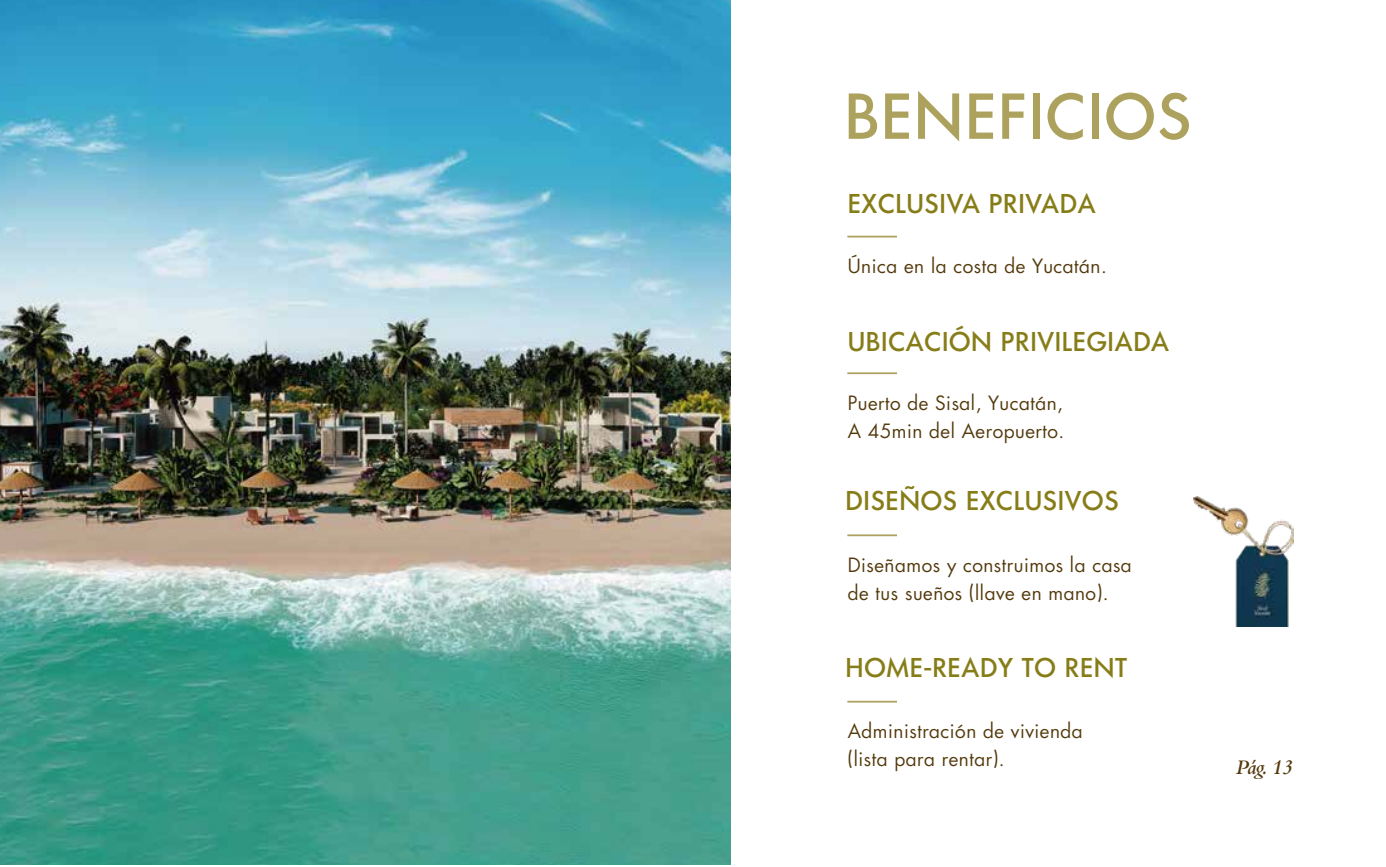
<style>
.page{position:relative;width:1386px;height:867px;background:#fff}
.page>*{position:absolute;margin:0;border:0;box-sizing:border-box;transform-origin:0 0}
.t1{font:500 67.9px "Architype Renner";letter-spacing:.025em;color:#aca25d}
.t2{font:500 28.53px "Architype Renner";letter-spacing:.025em;color:#877d18}
.t3{font:21.53px/28px "Architype Renner";letter-spacing:.025em;color:#53390b}
.t4{font:italic 600 21.53px "Bembo Std";color:#53390b}
</style>
<div class="page">
<img style="left:0;top:0;width:731px;height:864px">
<hr style="left:847px;top:236px;width:50px;height:1px;background:#aca25d">
<hr style="left:847px;top:372px;width:50px;height:2px;background:#aca25d">
<hr style="left:847px;top:534px;width:50px;height:2px;background:#aca25d">
<hr style="left:847px;top:700px;width:50px;height:2px;background:#aca25d">
<img style="left:1194px;top:496px;width:99px;height:130px">
<h1 class="t1" style="left:845px;top:77px;width:348px">BENEFICIOS</h1>
<h2 class="t2" style="left:848px;top:187px;width:249px">EXCLUSIVA PRIVADA</h2>
<p class="t3" style="left:848px;top:252px;width:261px">Única en la costa de Yucatán.</p>
<h2 class="t2" style="left:848px;top:324px;width:323px">UBICACIÓN PRIVILEGIADA</h2>
<p class="t3" style="left:848px;top:389px;width:218px">Puerto de Sisal, Yucatán,<br>A 45min del Aeropuerto.</p>
<h2 class="t2" style="left:846px;top:484px;width:274px">DISEÑOS EXCLUSIVOS</h2>
<p class="t3" style="left:848px;top:551px;width:285px">Diseñamos y construimos la casa de tus sueños (llave en mano).</p>
<h2 class="t2" style="left:846px;top:650px;width:283px">HOME-READY TO RENT</h2>
<p class="t3" style="left:848px;top:717px;width:236px">Administración de vivienda (lista para rentar).</p>
<p class="t4" style="left:1236px;top:755px;width:59px">Pág. 13</p>
</div>
